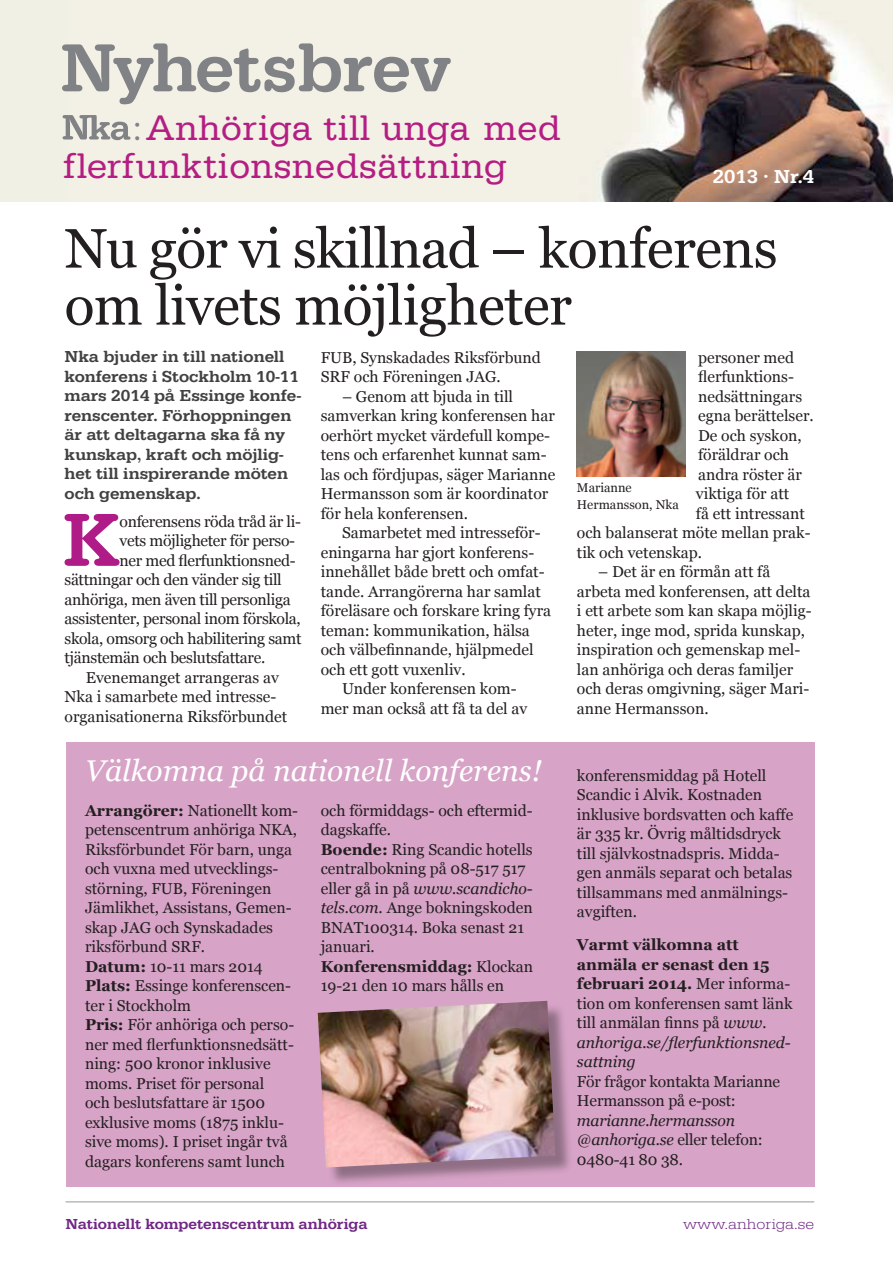
<style>
.page{position:relative;width:893px;height:1263px;background:#fff}
.page>*{position:absolute;margin:0;border:0;box-sizing:border-box;transform-origin:0 0}
.t1{font:500 77.7px "Typewriter URW Wid";color:#b01c87}
.t2{font:55.5px/57px "Georgia";letter-spacing:-.01em;color:#231f20}
.t3{font:36.9px/39.5px "Typewriter URW";letter-spacing:.02em;color:#b41e82}
.t4{font:italic 30px "Georgia";color:#fff}
.t5{font:500 19.5px "Typewriter URW Wid";color:#fff}
.t6{font:500 16.5px/19.5px "Typewriter URW Wid";color:#414142}
.t7{font:15.75px/19.5px "Georgia";color:#231f20}
.t8{font:15.75px "Georgia";letter-spacing:-.02em;color:#231f20}
.t9{font:italic 15.75px/19.5px "Georgia";letter-spacing:-.01em;color:#231f20}
.t10{font:500 15px "Typewriter URW Wid";color:#702785}
.t11{font:300 15px "Typewriter URW Ext Wid";color:#702785}
.t12{font:12.75px/16.5px "Georgia";color:#231f20}
.s1{color:#808285}
.s2{font-weight:700}
.s3{font-style:italic}
.s4{font-style:normal}
</style>
<div class="page">
<img style="left:69px;top:0;width:824px;height:202px">
<svg style="left:0;top:43px;width:544px;height:155px;background:#e6e4db"></svg>
<div style="left:66px;top:742px;width:748px;height:444px;background:#d7a3c7"></div>
<hr style="left:66px;top:1201px;width:748px;height:1px;background:#949698">
<div style="left:321px;top:1003px;width:253px;height:183px;background:#231f20;opacity:.4"></div>
<img style="left:318px;top:1001px;width:237px;height:166px">
<img style="left:577px;top:351px;width:108px;height:125px">
<h3 class="t3" style="left:63px;top:107px;width:445px;text-indent:-12px"><span class="s1">:</span>Anhöriga till unga med flerfunktionsnedsättning</h3>
<h3 class="t3" style="left:145px;top:108px;width:445px;text-indent:-12px"><span class="s1">:</span>Anhör ga till unga med flerfunktion nedsättning</h3>
<p class="t5" style="left:713px;top:165px;width:103px">2013 · Nr.4</p>
<p class="t5" style="left:803px;top:165px;width:13px">1</p>
<h2 class="t2" style="left:65px;top:221px;width:715px">Nu gör vi skillnad – konferens om livets möjligheter</h2>
<p class="t6" style="left:65px;top:347px;width:238px">Nka bjuder in till nationell konferens i Stockholm 10-11 mars 2014 på Essinge konfe&shy;renscenter. Förhoppningen är att deltagarna ska få ny kunskap, kraft och möjlig&shy;het till inspirerande möten och gemenskap.</p>
<h1 class="t1" style="left:62px;top:494px;width:61px">K</h1>
<p class="t8" style="left:120px;top:512px;width:183px">onferensens röda tråd är li-</p>
<p class="t8" style="left:120px;top:531px;width:177px">vets möjligheter för perso-</p>
<p class="t8" style="left:120px;top:551px;width:178px">ner med flerfunktionsned-</p>
<p class="t8" style="left:65px;top:570px;width:219px">sättningar och den vänder sig till</p>
<p class="t8" style="left:65px;top:590px;width:228px">anhöriga, men även till personliga</p>
<p class="t8" style="left:65px;top:609px;width:238px">assistenter, personal inom förskola,</p>
<p class="t8" style="left:65px;top:629px;width:238px">skola, omsorg och habilitering samt</p>
<p class="t8" style="left:65px;top:648px;width:202px">tjänstemän och beslutsfattare.</p>
<p class="t7" style="left:86px;top:668px;width:195px">Evenemanget arrangeras av</p>
<p class="t7" style="left:65px;top:687px;width:213px">Nka i samarbete med intresse-</p>
<p class="t7" style="left:65px;top:707px;width:224px">organisationerna Riksförbundet</p>
<p class="t7" style="left:321px;top:348px;width:222px">FUB, Synskadades Riksförbund<br>SRF och Föreningen JAG.</p>
<p class="t7" style="left:321px;top:387px;width:236px;text-indent:21px">– Genom att bjuda in till samverkan kring konferensen har oerhört mycket värdefull kompe&shy;tens och erfarenhet kunnat sam&shy;las och fördjupas, säger Marianne<br>Hermansson som är koordinator för hela konferensen.</p>
<p class="t7" style="left:342px;top:524px;width:200px">Samarbetet med intresseför-</p>
<p class="t7" style="left:321px;top:543px;width:215px">eningarna har gjort konferens-</p>
<p class="t7" style="left:321px;top:563px;width:225px">innehållet både brett och omfat-</p>
<p class="t7" style="left:321px;top:582px;width:222px">tande. Arrangörerna har samlat</p>
<p class="t7" style="left:321px;top:602px;width:232px">föreläsare och forskare kring fyra</p>
<p class="t7" style="left:321px;top:621px;width:211px">teman: kommunikation, hälsa</p>
<p class="t7" style="left:321px;top:641px;width:214px">och välbefinnande, hjälpmedel</p>
<p class="t7" style="left:321px;top:660px;width:146px">och ett gott vuxenliv.</p>
<p class="t7" style="left:342px;top:680px;width:176px">Under konferensen kom-</p>
<p class="t7" style="left:321px;top:699px;width:208px">mer man också att få ta del av</p>
<h3 class="t4" style="left:85px;top:751px;width:458px">Välkomna på nationell konferens!</h3>
<p class="t7" style="left:321px;top:801px;width:214px">och förmiddags- och eftermid&shy;dagskaffe.<br><span class="s2">Boende:</span> Ring Scandic hotells centralbokning på 08-517 517 eller gå in på <span class="s3">www.scandicho&shy;tels.com</span>. Ange bokningskoden<br>BNAT100314. Boka senast 21 januari.<br><span class="s2">Konferensmiddag:</span> Klockan<br>19-21 den 10 mars hålls en</p>
<p class="t7" style="left:85px;top:801px;width:215px"><span class="s2">Arrangörer:</span> Nationellt kom&shy;petenscentrum anhöriga NKA,<br>Riksförbundet För barn, unga och vuxna med utvecklings&shy;störning, FUB, Föreningen<br>Jämlikhet, Assistans, Gemen&shy;skap JAG och Synskadades riksförbund SRF.<br><span class="s2">Datum:</span> 10-11 mars 2014<br><span class="s2">Plats:</span> Essinge konferenscen&shy;ter i Stockholm<br><span class="s2">Pris:</span> För anhöriga och perso&shy;ner med flerfunktionsnedsätt&shy;ning: 500 kronor inklusive moms. Priset för personal<br>och beslutsfattare är 1500 exklusive moms (1875 inklu&shy;sive moms). I priset ingår två dagars konferens samt lunch</p>
<p class="t7" style="left:698px;top:348px;width:98px">personer med</p>
<p class="t7" style="left:698px;top:368px;width:97px">flerfunktions-</p>
<p class="t7" style="left:698px;top:387px;width:106px">nedsättningars</p>
<p class="t7" style="left:698px;top:407px;width:117px">egna berättelser.</p>
<p class="t7" style="left:698px;top:426px;width:105px">De och syskon,</p>
<p class="t7" style="left:698px;top:446px;width:93px">föräldrar och</p>
<p class="t7" style="left:698px;top:465px;width:105px">andra röster är</p>
<p class="t7" style="left:696px;top:485px;width:95px">viktiga för att</p>
<p class="t7" style="left:696px;top:504px;width:110px">få ett intressant</p>
<p class="t7" style="left:577px;top:524px;width:235px">och balanserat möte mellan prak-</p>
<p class="t7" style="left:577px;top:543px;width:127px">tik och vetenskap.</p>
<p class="t7" style="left:577px;top:563px;width:236px;text-indent:21px">– Det är en förmån att få arbeta med konferensen, att delta i ett arbete som kan skapa möjlig&shy;heter, inge mod, sprida kunskap, inspiration och gemenskap mel&shy;lan anhöriga och deras familjer och deras omgivning, säger Mari&shy;anne Hermansson.</p>
<p class="t12" style="left:577px;top:480px;width:103px">Marianne<br>Hermansson, Nka</p>
<p class="t7" style="left:577px;top:766px;width:218px">konferensmiddag på Hotell<br>Scandic i Alvik. Kostnaden inklusive bordsvatten och kaffe är 335 kr. Övrig måltidsdryck till självkostnadspris. Midda&shy;gen anmäls separat och betalas tillsammans med anmälnings&shy;avgiften.</p>
<p class="t7" style="left:577px;top:935px;width:217px"><span class="s2">Varmt välkomna att anmäla er senast den 15 februari 2014.</span> Mer informa&shy;tion om konferensen samt länk till anmälan finns på <span class="s3">www. anhoriga.se/flerfunktionsned&shy;sattning</span></p>
<p class="t7" style="left:577px;top:1072px;width:205px">För frågor kontakta Marianne<br>Hermansson på e-post:</p>
<p class="t9" style="left:577px;top:1110px;width:187px">marianne.hermansson @anhoriga.se <span class="s4">eller telefon:<br>0480-41 80 38.</span></p>
<p class="t10" style="left:66px;top:1216px;width:303px">Nationellt kompetenscentrum anhöriga</p>
<p class="t11" style="left:683px;top:1215px;width:133px">www.anhoriga.se</p>
</div>
